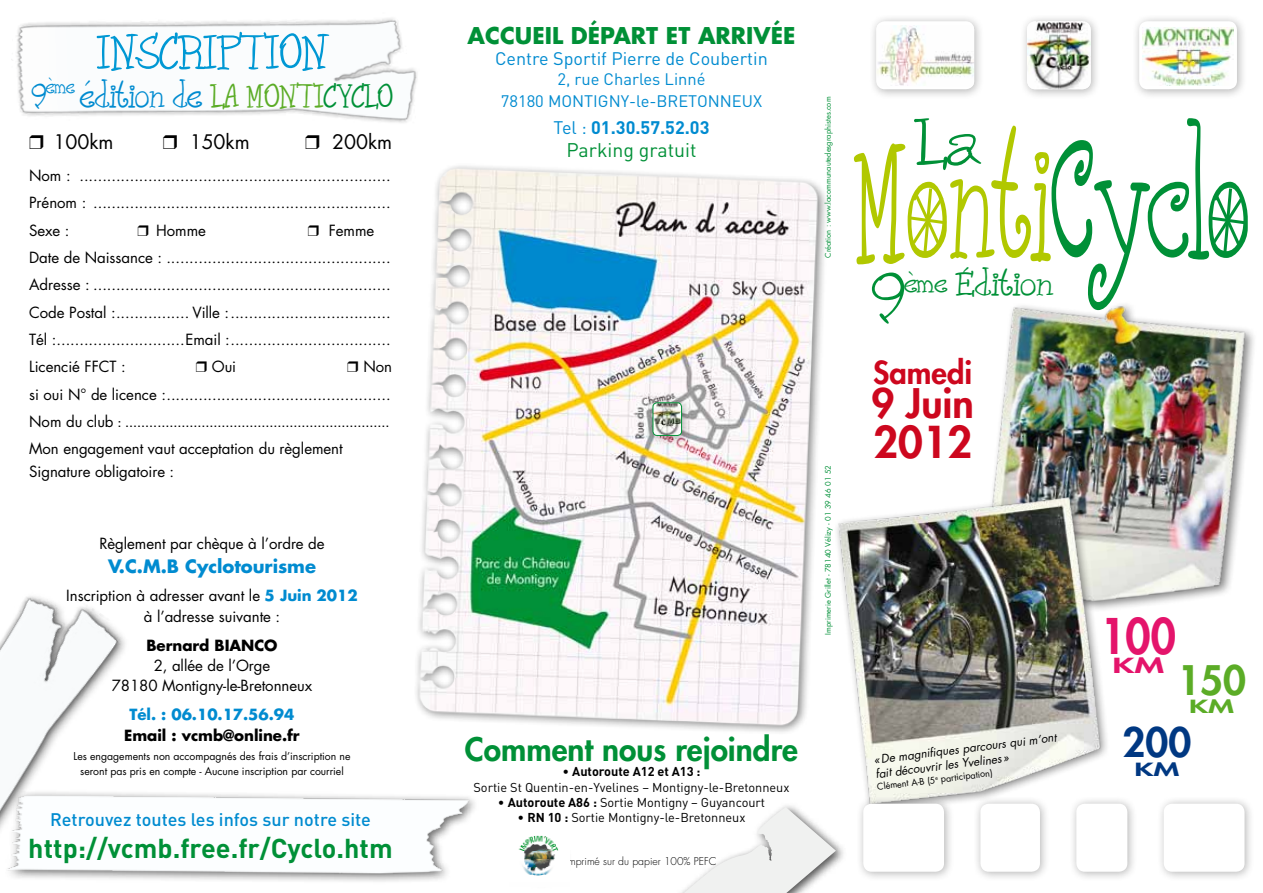
<style>
.page{position:relative;width:1263px;height:893px;background:#fff}
.page>*{position:absolute;margin:0;border:0;box-sizing:border-box;transform-origin:0 0}
.t1{font:200.55px "Phank";color:#b1c800;scale:.6 1}
.t2{font:83.55px "Phank";color:#009037;scale:1.11 1}
.t3{font:81.9px "Phank";color:#009037;scale:1.11 1}
.t4{font:60px "Phank";letter-spacing:-.005em;color:#0098d4}
.t5{font:800 47.85px "Futura";color:#e4146b;scale:.91 1}
.t6{font:800 42.75px "Futura";color:#cd071e}
.t7{font:40.5px "Phank";letter-spacing:-.005em;color:#008bd0}
.t8{font:40.5px "Phank";color:#009037;scale:1.11 1}
.t9{font:800 39.6px "Futura";color:#cd071e}
.t10{font:800 39.6px "Futura";color:#5bac26}
.t11{font:800 39.6px "Futura";color:#003882}
.t12{font:800 31.5px "Futura";color:#009037}
.t13{font:800 30.9px "Futura";color:#cd071e}
.t14{font:700 27px "DIN";color:#009037}
.t15{font:700 22.5px "Futura";color:#009037}
.t16{font:800 20.25px "Futura";color:#e4146b;scale:1.75 1}
.t17{font:19.5px "Futura";letter-spacing:-.005em;color:#000}
.t18{font:19.5px "DIN";color:#009037}
.t19{font:500 18px "DIN";color:#008bd0}
.t20{font:18px "DIN";color:#008bd0}
.t21{font:700 18px "Futura";letter-spacing:-.005em;color:#008bd0}
.t22{font:700 18px "DIN";color:#008bd0}
.t23{font:800 17.7px "Futura";color:#5bac26;scale:1.75 1}
.t24{font:800 17.7px "Futura";color:#003882;scale:1.75 1}
.t25{font:16.5px/21.6px "DIN";color:#008bd0;text-align:center}
.t26{font:15px/27.3px "Futura";letter-spacing:-.005em;color:#000}
.t27{font:15px "DIN";color:#000}
.t28{font:700 15px "Futura";letter-spacing:-.005em;color:#000}
.t29{font:700 15px "Futura";letter-spacing:-.005em;color:#008bd0}
.t30{font:12.75px/15.3px "DIN";letter-spacing:-.005em;color:#000;text-align:center}
.t31{font:italic 11.55px/14.4px "Futura";color:#000}
.t32{font:10.5px/15px "Futura";letter-spacing:-.005em;color:#000;text-align:center}
.t33{font:300 10.5px "Futura";color:#000}
.t34{font:9px "Futura";color:#000}
.t35{font:7.5px "Futura";color:#009037}
.s1{color:#5bac26}
.s2{color:#009037}
.s3{font-family:"Futura"}
.s4{font-weight:700;color:#008bd0}
.s5{font-weight:400}
.s6{font-weight:700}
.s7{font-size:310.35px;color:#009037}
.s8{font-size:31.5px}
</style>
<div class="page">
<svg style="left:684px;top:807px;width:152px;height:86px"></svg>
<img style="left:131px;top:793px;width:344px;height:89px">
<img style="left:11px;top:18px;width:406px;height:105px">
<div style="left:869px;top:14px;width:116px;height:86px;background:#000;opacity:.3"></div>
<div style="left:876px;top:21px;width:98px;height:68px;background:#fff;border-radius:9px"></div>
<img style="left:876px;top:25px;width:98px;height:61px">
<img style="left:518px;top:835px;width:41px;height:41px">
<img style="left:416px;top:166px;width:409px;height:566px">
<div style="left:1019px;top:14px;width:82px;height:86px;background:#000;opacity:.3"></div>
<img style="left:1027px;top:21px;width:64px;height:68px">
<div style="left:645px;top:395px;width:47px;height:51px;background:#000;opacity:.3"></div>
<img style="left:653px;top:403px;width:28px;height:32px">
<div style="left:653px;top:403px;width:29px;height:33px;border:1px solid #009037;border-radius:4px"></div>
<div style="left:1132px;top:14px;width:116px;height:86px;background:#000;opacity:.3"></div>
<div style="left:1139px;top:21px;width:98px;height:68px;background:#fff;border-radius:9px"></div>
<img style="left:1142px;top:27px;width:92px;height:58px">
<img style="left:993px;top:304px;width:256px;height:302px">
<div style="left:833px;top:492px;width:278px;height:322px;background:#000;opacity:.5"></div>
<img style="left:836px;top:493px;width:268px;height:316px">
<svg style="left:1210px;top:188px;width:37px;height:65px"></svg>
<svg style="left:910px;top:188px;width:37px;height:65px"></svg>
<div style="left:856px;top:796px;width:98px;height:87px;background:#000;opacity:.3"></div>
<div style="left:863px;top:804px;width:81px;height:68px;background:#fff;border-radius:9px"></div>
<div style="left:1156px;top:796px;width:99px;height:87px;background:#000;opacity:.3"></div>
<div style="left:1164px;top:804px;width:80px;height:68px;background:#fff;border-radius:9px"></div>
<div style="left:973px;top:796px;width:78px;height:87px;background:#000;opacity:.3"></div>
<div style="left:980px;top:804px;width:60px;height:68px;background:#fff;border-radius:9px"></div>
<div style="left:1069px;top:796px;width:69px;height:87px;background:#000;opacity:.3"></div>
<div style="left:1076px;top:804px;width:51px;height:68px;background:#fff;border-radius:9px"></div>
<div style="left:0;top:592px;width:131px;height:301px;background:#000;opacity:.5"></div>
<img style="left:0;top:592px;width:135px;height:250px">
<h3 class="t4" style="left:97px;top:26px;width:232px">INSCRIPTION</h3>
<h3 class="t7" style="left:31px;top:78px;width:363px">9<sup>ème</sup> édition de <span class="s1">LA MONTI</span><span class="s2">CYCLO</span></h3>
<h3 class="t17" style="left:54px;top:129px;width:61px">100km</h3>
<h3 class="t17" style="left:190px;top:129px;width:61px">150km</h3>
<h3 class="t17" style="left:332px;top:129px;width:61px">200km</h3>
<p class="t26" style="left:29px;top:162px;width:363px;text-align:justify">Nom : ....................................................................<br>Prénom : .................................................................<br>Sexe :</p>
<p class="t26" style="left:29px;top:216px;width:363px;text-indent:300px">Femme Date de Naissance : .................................................<br>Adresse : .................................................................<br>Code Postal :................ Ville :...................................<br>Tél :............................Email :...................................<br>Licencié FFCT :</p>
<p class="t26" style="left:156px;top:216px;width:51px">Homme</p>
<p class="t26" style="left:29px;top:353px;width:365px;text-align:right">Non<br>si oui N° de licence :.................................................</p>
<p class="t27" style="left:29px;top:412px;width:362px"><span class="s3">Nom du club</span> : ..................................................................</p>
<p class="t26" style="left:29px;top:438px;width:315px;line-height:22.2px">Mon engagement vaut acceptation du règlement<br>Signature obligatoire :</p>
<p class="t26" style="left:212px;top:353px;width:26px">Oui</p>
<p class="t26" style="left:99px;top:529px;width:227px">Règlement par chèque à l’ordre de</p>
<p class="t21" style="left:108px;top:553px;width:209px">V.C.M.B Cyclotourisme</p>
<p class="t26" style="left:66px;top:586px;width:293px;line-height:20.4px;text-align:center">Inscription à adresser avant le <span class="s4">5 Juin 2012 </span>à l’adresse suivante :</p>
<p class="t28" style="left:146px;top:635px;width:132px">Bernard BIANCO</p>
<p class="t26" style="left:112px;top:655px;width:202px;line-height:20.4px;text-align:center">2, allée de l’Orge<br>78180 Montigny-le-Bretonneux</p>
<p class="t29" style="left:130px;top:704px;width:166px">Tél. : 06.10.17.56.94</p>
<p class="t28" style="left:124px;top:724px;width:177px">Email : vcmb@online.fr</p>
<p class="t32" style="left:73px;top:748px;width:278px">Les engagements non accompagnés des frais d’inscription ne seront pas pris en compte - Aucune inscription par courriel</p>
<p class="t19" style="left:50px;top:808px;width:322px">Retrouvez toutes les infos sur notre site</p>
<h3 class="t14" style="left:28px;top:831px;width:366px">http://vcmb.free.fr/Cyclo.htm</h3>
<h3 class="t15" style="left:468px;top:19px;width:329px">ACCUEIL DÉPART ET ARRIVÉE</h3>
<p class="t20" style="left:495px;top:47px;width:274px">Centre Sportif Pierre de Coubertin</p>
<p class="t25" style="left:501px;top:68px;width:263px">2, rue Charles Linné<br>78180 MONTIGNY-le-BRETONNEUX</p>
<p class="t22" style="left:553px;top:115px;width:157px"><span class="s5">Tel :</span> 01.30.57.52.03</p>
<h3 class="t18" style="left:566px;top:138px;width:132px">Parking gratuit</h3>
<h3 class="t12" style="left:465px;top:728px;width:335px">Comment nous rejoindre</h3>
<p class="t30" style="left:473px;top:764px;width:317px">• <span class="s6">Autoroute A12 et A13 :<br></span>Sortie St Quentin-en-Yvelines – Montigny-le-Bretonneux</p>
<p class="t30" style="left:498px;top:794px;width:269px">• <span class="s6">Autoroute A86 :</span> Sortie Montigny – Guyancourt</p>
<p class="t30" style="left:517px;top:810px;width:229px">• <span class="s6">RN 10 :</span> Sortie Montigny-le-Bretonneux</p>
<p class="t33" style="left:566px;top:854px;width:152px">Imprimé sur du papier 100% PEFC</p>
<p class="t35" style="left:823px;top:258px;width:163px;rotate:-90deg">Création : www.lacommunautedesgraphistes.com</p>
<p class="t35" style="left:823px;top:635px;width:171px;rotate:-90deg">Imprimerie Grillet - 78140 Vélizy - 01 39 46 01 52</p>
<h1 class="t1" style="left:853px;top:118px;width:662px">Monti<span class="s7">c</span><span class="s2">yclo</span></h1>
<h2 class="t2" style="left:914px;top:106px;width:62px">La</h2>
<h3 class="t3" style="left:871px;top:263px;width:31px">9</h3>
<h3 class="t8" style="left:904px;top:266px;width:136px"><span class="s8">ème</span> Édition</h3>
<h3 class="t13" style="left:873px;top:352px;width:101px">Samedi</h3>
<h3 class="t9" style="left:871px;top:377px;width:104px">9 Juin</h3>
<h3 class="t6" style="left:873px;top:414px;width:100px">2012</h3>
<p class="t31" style="left:873px;top:752px;width:185px;rotate:-7deg">«De magnifi ques parcours qui m’ont fait découvrir les Yvelines»</p>
<p class="t34" style="left:876px;top:780px;width:118px;rotate:-7deg">Clément A-B (5<sup>e</sup> participation)</p>
<h3 class="t5" style="left:1100px;top:605px;width:84px">100</h3>
<h3 class="t16" style="left:1112px;top:652px;width:31px">KM</h3>
<h3 class="t10" style="left:1177px;top:654px;width:70px">150</h3>
<p class="t23" style="left:1189px;top:695px;width:27px">KM</p>
<h3 class="t11" style="left:1122px;top:716px;width:70px">200</h3>
<p class="t24" style="left:1134px;top:758px;width:27px">KM</p>
</div>
